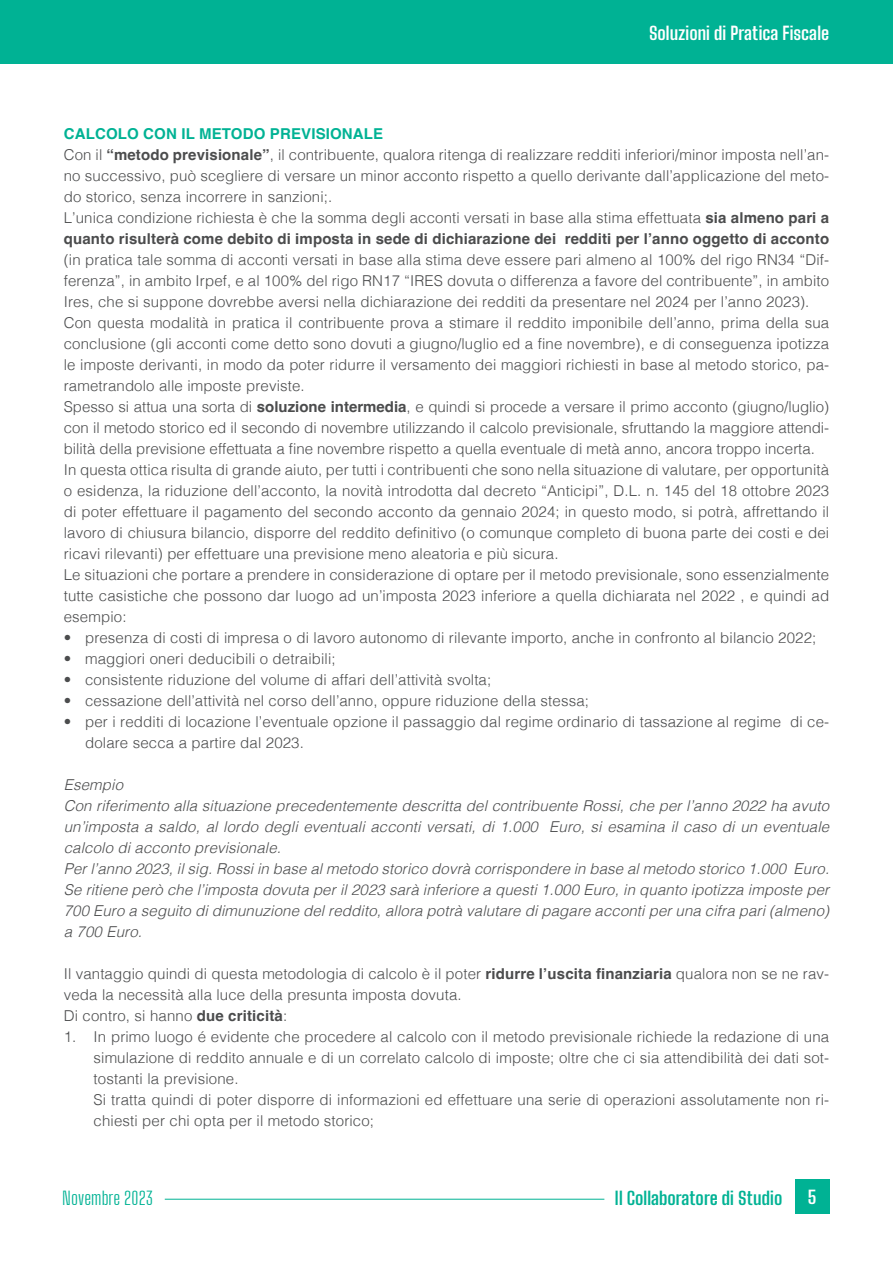
<style>
.page{position:relative;width:893px;height:1263px;background:#fff}
.page>*{position:absolute;margin:0;border:0;box-sizing:border-box;transform-origin:0 0}
.t1{font:700 18px "Big Shoulders Text";letter-spacing:.005em;color:#fff}
.t2{font:700 18px "Big Shoulders Text";color:#00b294}
.t3{font:300 18px "Big Shoulders Text";letter-spacing:.005em;color:#00b294}
.t4{font:300 15px/21px "Helvetica";letter-spacing:.01em;color:#4b4c4d}
.t5{font:italic 300 15px/21px "Helvetica";letter-spacing:.01em;color:#4b4c4d}
.s1{font-weight:700;color:#00b294}
.s2{font-weight:700}
</style>
<div class="page">
<div style="left:0;top:0;width:893px;height:64px;background:#00b294"></div>
<hr style="left:165px;top:1199px;width:439px;height:1px;background:#00b294">
<div style="left:795px;top:1179px;width:34px;height:34px;background:#00b294"></div>
<p class="t1" style="left:649px;top:21px;width:182px">Soluzioni di Pratica Fiscale</p>
<p class="t4" style="left:64px;top:122px;width:767px"><span class="s1">CALCOLO CON IL METODO PREVISIONALE<br></span>Con il <span class="s2">“metodo previsionale”</span>, il contribuente, qualora ritenga di realizzare redditi inferiori/minor imposta nell’an&shy;no successivo, può scegliere di versare un minor acconto rispetto a quello derivante dall’applicazione del meto&shy;do storico, senza incorrere in sanzioni;.<br>L’unica condizione richiesta è che la somma degli acconti versati in base alla stima effettuata <span class="s2">sia almeno pari a quanto risulterà come debito di imposta in sede di dichiarazione dei redditi per l’anno oggetto di acconto</span></p>
<p class="t4" style="left:64px;top:248px;width:767px">(in pratica tale somma di acconti versati in base alla stima deve essere pari almeno al 100% del rigo RN34 “Dif&shy;ferenza”, in ambito Irpef, e al 100% del rigo RN17 “IRES dovuta o differenza a favore del contribuente”, in ambito Ires, che si suppone dovrebbe aversi nella dichiarazione dei redditi da presentare nel 2024 per l’anno 2023).<br>Con questa modalità in pratica il contribuente prova a stimare il reddito imponibile dell’anno, prima della sua conclusione (gli acconti come detto sono dovuti a giugno/luglio ed a fine novembre), e di conseguenza ipotizza le imposte derivanti, in modo da poter ridurre il versamento dei maggiori richiesti in base al metodo storico, pa&shy;rametrandolo alle imposte previste.<br>Spesso si attua una sorta di <span class="s2">soluzione intermedia</span>, e quindi si procede a versare il primo acconto (giugno/luglio) con il metodo storico ed il secondo di novembre utilizzando il calcolo previsionale, sfruttando la maggiore attendi&shy;bilità della previsione effettuata a fine novembre rispetto a quella eventuale di metà anno, ancora troppo incerta.<br>In questa ottica risulta di grande aiuto, per tutti i contribuenti che sono nella situazione di valutare, per opportunità o esidenza, la riduzione dell’acconto, la novità introdotta dal decreto “Anticipi”, D.L. n. 145 del 18 ottobre 2023 di poter effettuare il pagamento del secondo acconto da gennaio 2024; in questo modo, si potrà, affrettando il lavoro di chiusura bilancio, disporre del reddito definitivo (o comunque completo di buona parte dei costi e dei ricavi rilevanti) per effettuare una previsione meno aleatoria e più sicura.<br>Le situazioni che portare a prendere in considerazione di optare per il metodo previsionale, sono essenzialmente tutte casistiche che possono dar luogo ad un’imposta 2023 inferiore a quella dichiarata nel 2022 , e quindi ad esempio:</p>
<p class="t4" style="left:64px;top:626px;width:754px">• presenza di costi di impresa o di lavoro autonomo di rilevante importo, anche in confronto al bilancio 2022;</p>
<p class="t4" style="left:64px;top:647px;width:273px">• maggiori oneri deducibili o detraibili;</p>
<p class="t4" style="left:64px;top:668px;width:429px">• consistente riduzione del volume di affari dell’attività svolta;</p>
<p class="t4" style="left:64px;top:689px;width:527px">• cessazione dell’attività nel corso dell’anno, oppure riduzione della stessa;</p>
<p class="t4" style="left:85px;top:710px;width:746px;text-indent:-21px">• per i redditi di locazione l’eventuale opzione il passaggio dal regime ordinario di tassazione al regime di ce&shy;dolare secca a partire dal 2023.</p>
<p class="t5" style="left:64px;top:773px;width:767px">Esempio<br>Con riferimento alla situazione precedentemente descritta del contribuente Rossi, che per l’anno 2022 ha avuto un’imposta a saldo, al lordo degli eventuali acconti versati, di 1.000 Euro, si esamina il caso di un eventuale calcolo di acconto previsionale.<br>Per l’anno 2023, il sig. Rossi in base al metodo storico dovrà corrispondere in base al metodo storico 1.000 Euro.<br>Se ritiene però che l’imposta dovuta per il 2023 sarà inferiore a questi 1.000 Euro, in quanto ipotizza imposte per 700 Euro a seguito di dimunuzione del reddito, allora potrà valutare di pagare acconti per una cifra pari (almeno) a 700 Euro.</p>
<p class="t4" style="left:64px;top:962px;width:767px">Il vantaggio quindi di questa metodologia di calcolo è il poter <span class="s2">ridurre l’uscita finanziaria</span> qualora non se ne rav&shy;veda la necessità alla luce della presunta imposta dovuta.<br>Di contro, si hanno <span class="s2">due criticità</span>:</p>
<p class="t4" style="left:94px;top:1025px;width:737px;text-indent:-30px">1. In primo luogo é evidente che procedere al calcolo con il metodo previsionale richiede la redazione di una simulazione di reddito annuale e di un correlato calcolo di imposte; oltre che ci sia attendibilità dei dati sot&shy;tostanti la previsione.<br>Si tratta quindi di poter disporre di informazioni ed effettuare una serie di operazioni assolutamente non ri&shy;chiesti per chi opta per il metodo storico;</p>
<p class="t3" style="left:62px;top:1186px;width:92px">Novembre 2023</p>
<p class="t2" style="left:615px;top:1185px;width:169px">Il Collaboratore di Studio</p>
<p class="t1" style="left:808px;top:1184px;width:10px">5</p>
</div>
